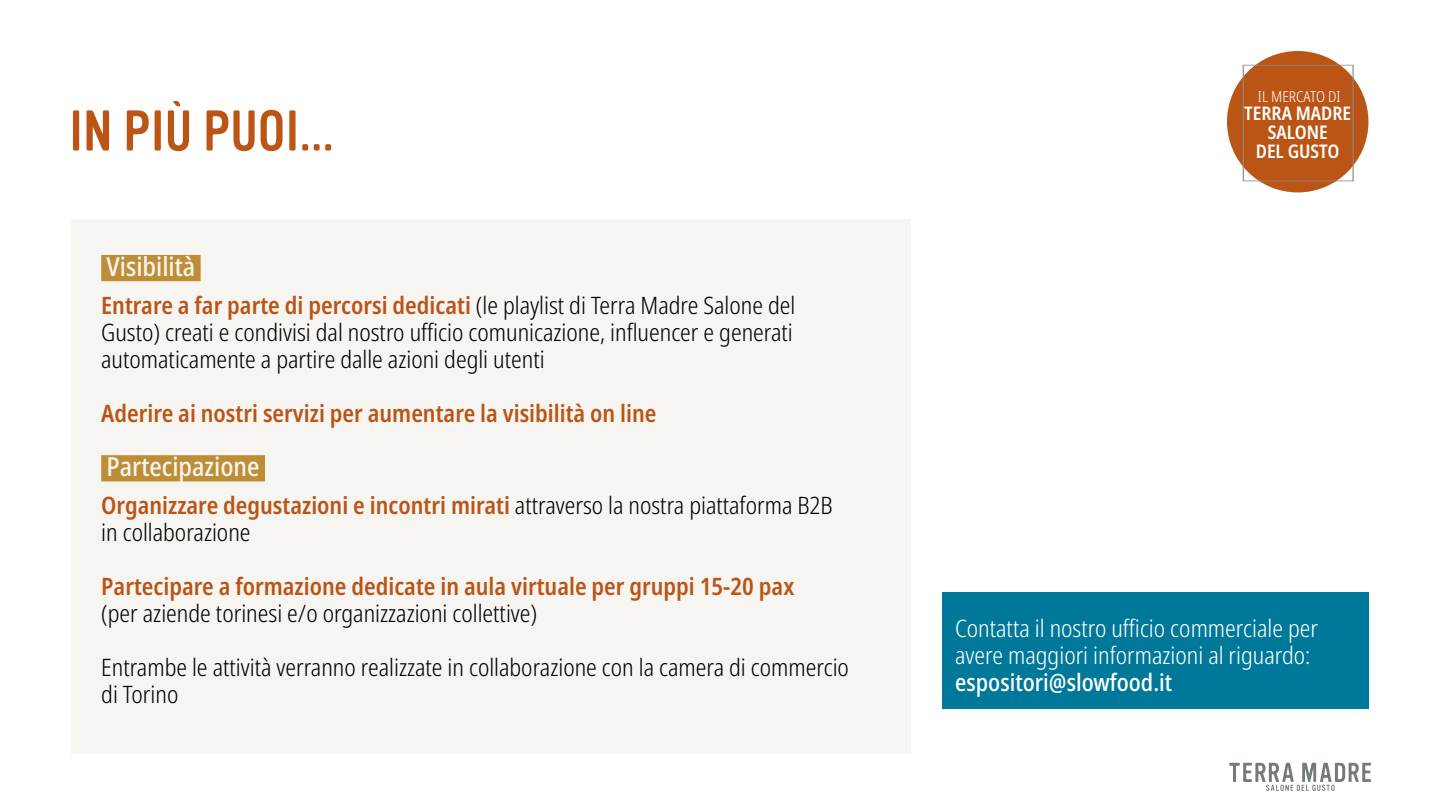
<style>
.page{position:relative;width:1440px;height:810px;background:#fff}
.page>*{position:absolute;margin:0;border:0;box-sizing:border-box;transform-origin:0 0}
.t1{font:56.25px "Vinyl OT";color:#ba5516}
.t2{font:500 condensed 26.25px "Noto Sans";color:#f7f5f2}
.t3{font:300 condensed 24px/27px "Noto Sans";color:#000}
.t4{font:600 condensed 24px "Noto Sans";color:#ba5516}
.t5{font:300 condensed 24px/27px "Noto Sans";color:#fff}
.t6{font:500 condensed 24px "Noto Sans";color:#fff}
.t7{font:600 condensed 18.75px/18.8px "Noto Sans";color:#fff;text-align:center}
.t8{font:300 condensed 15px "Noto Sans";color:#fff}
.s1{font-weight:600;color:#ba5516}
</style>
<div class="page">
<svg style="left:1229px;top:763px;width:142px;height:28px"></svg>
<div style="left:1227px;top:51px;width:141px;height:141px;background:#ba5516;border-radius:50%"></div>
<svg style="left:1243px;top:65px;width:111px;height:116px"></svg>
<div style="left:71px;top:219px;width:839px;height:535px;background:#f7f5f2"></div>
<div style="left:101px;top:255px;width:100px;height:26px;background:#be8e37"></div>
<div style="left:101px;top:455px;width:164px;height:26px;background:#be8e37"></div>
<div style="left:942px;top:592px;width:426px;height:117px;background:#00789a"></div>
<h1 class="t1" style="left:69px;top:100px;width:266px">IN PIÙ PUOI...</h1>
<p class="t2" style="left:107px;top:248px;width:90px">Visibilità</p>
<p class="t3" style="left:101px;top:292px;width:696px;text-align:justify"><span class="s1">Entrare a far parte di percorsi dedicati</span> (le playlist di Terra Madre Salone del Gusto) creati e condivisi dal nostro ufficio comunicazione, influencer e generati automaticamente a partire dalle azioni degli utenti</p>
<p class="t4" style="left:101px;top:396px;width:557px">Aderire ai nostri servizi per aumentare la visibilità on line</p>
<p class="t2" style="left:107px;top:448px;width:154px">Partecipazione</p>
<p class="t3" style="left:101px;top:492px;width:733px"><span class="s1">Organizzare degustazioni e incontri mirati</span> attraverso la nostra piattaforma B2B in collaborazione</p>
<p class="t4" style="left:101px;top:569px;width:695px">Partecipare a formazione dedicate in aula virtuale per gruppi 15-20 pax</p>
<p class="t3" style="left:101px;top:600px;width:438px">(per aziende torinesi e/o organizzazioni collettive)</p>
<p class="t3" style="left:101px;top:654px;width:749px">Entrambe le attività verranno realizzate in collaborazione con la camera di commercio di Torino</p>
<p class="t8" style="left:1258px;top:86px;width:84px">IL MERCATO DI</p>
<p class="t7" style="left:1244px;top:105px;width:108px">TERRA MADRE<br>SALONE<br>DEL GUSTO</p>
<p class="t5" style="left:955px;top:616px;width:364px">Contatta il nostro ufficio commerciale per avere maggiori informazioni al riguardo:</p>
<p class="t6" style="left:955px;top:666px;width:219px">espositori@slowfood.it</p>
</div>
